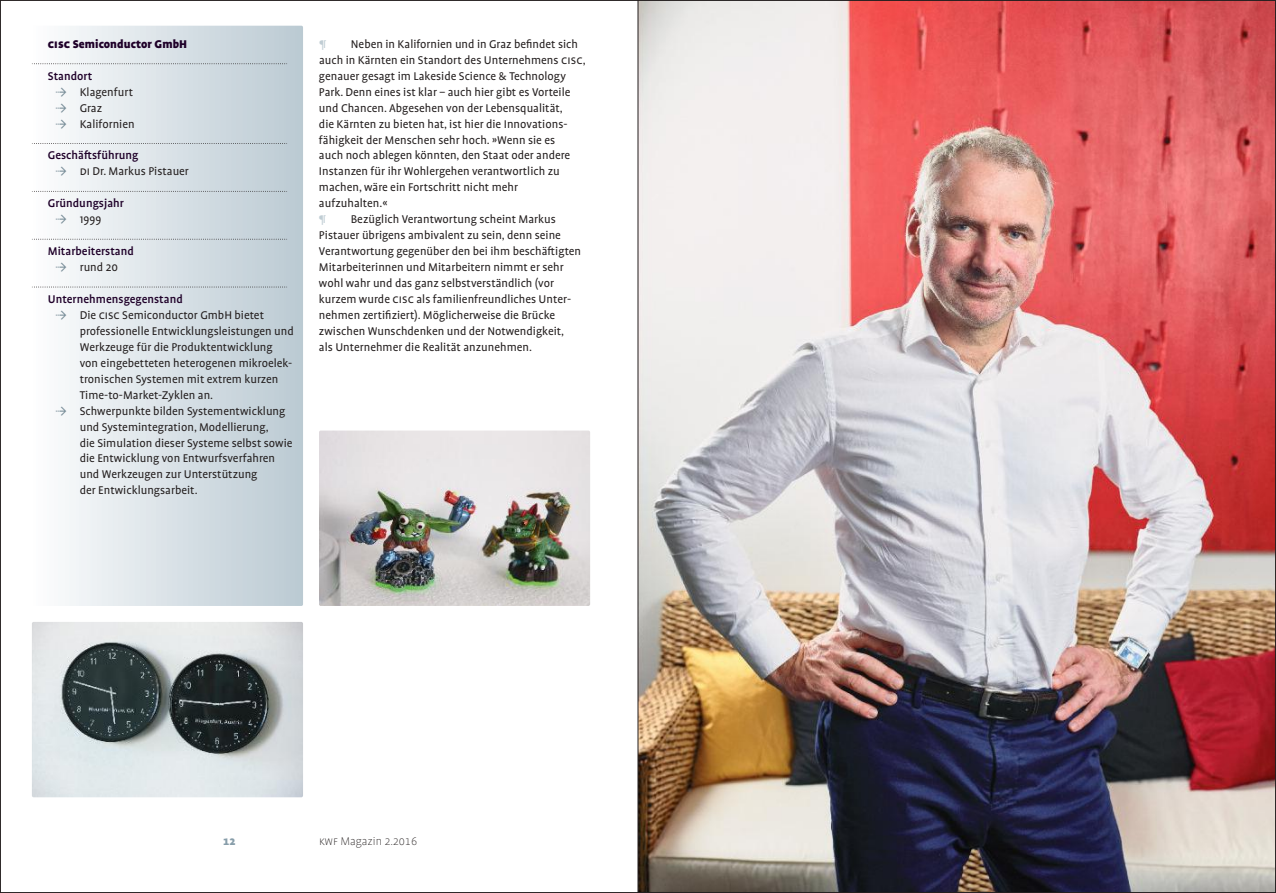
<style>
.page{position:relative;width:1276px;height:893px;background:#fff}
.page>*{position:absolute;margin:0;border:0;box-sizing:border-box;transform-origin:0 0}
.t1{font:12.75px/16px "Profile Pro";color:#241f1f}
.t2{font:500 12.75px "Profile Pro";color:#1f0029}
.t3{font:900 12.75px "Profile Pro";letter-spacing:.005em;color:#1f0029}
.t4{font:200 12.75px "Proverb";color:#241f1f}
.t5{font:900 12.75px "Profile Pro";color:#889eaa}
.t6{font:12.75px "Profile Pro";color:#c0cdd4}
.s1{color:#778c97}
</style>
<div class="page">
<img style="left:638px;top:2px;width:636px;height:889px">
<hr style="left:637px;top:0;width:1px;height:893px;background:#241f1f">
<svg style="left:32px;top:143px;width:255px;height:1px"></svg>
<svg style="left:32px;top:63px;width:255px;height:1px"></svg>
<svg style="left:32px;top:191px;width:255px;height:1px"></svg>
<svg style="left:32px;top:239px;width:255px;height:1px"></svg>
<svg style="left:32px;top:287px;width:255px;height:1px"></svg>
<img style="left:319px;top:431px;width:271px;height:175px;border-radius:2px">
<img style="left:32px;top:622px;width:271px;height:175px;border-radius:2px">
<p class="t3" style="left:48px;top:39px;width:141px">CISC Semiconductor GmbH</p>
<p class="t2" style="left:48px;top:71px;width:46px">Standort</p>
<p class="t1" style="left:55px;top:85px;width:80px"><span class="s1">→</span> Klagenfurt</p>
<p class="t1" style="left:55px;top:101px;width:49px"><span class="s1">→</span> Graz</p>
<p class="t1" style="left:55px;top:117px;width:81px"><span class="s1">→</span> Kalifornien</p>
<p class="t2" style="left:48px;top:151px;width:92px">Geschäftsführung</p>
<p class="t1" style="left:55px;top:164px;width:135px"><span class="s1">→</span> di Dr. Markus Pistauer</p>
<p class="t2" style="left:48px;top:199px;width:78px">Gründungsjahr</p>
<p class="t1" style="left:55px;top:212px;width:48px"><span class="s1">→</span> 1999</p>
<p class="t2" style="left:48px;top:246px;width:88px">Mitarbeiterstand</p>
<p class="t1" style="left:55px;top:260px;width:65px"><span class="s1">→</span> rund 20</p>
<p class="t2" style="left:48px;top:294px;width:136px">Unternehmensgegenstand</p>
<p class="t1" style="left:80px;top:308px;width:216px;text-indent:-25px"><span class="s1">→</span> Die cisc Semiconductor GmbH bietet professionelle Entwicklungsleistungen und Werkzeuge für die Produktentwicklung von eingebetteten heterogenen mikroelek&shy;tronischen Systemen mit extrem kurzen Time-to-Market-Zyklen an.</p>
<p class="t1" style="left:80px;top:404px;width:214px;text-indent:-25px"><span class="s1">→</span> Schwerpunkte bilden Systementwicklung und Systemintegration, Modellierung,<br>die Simulation dieser Systeme selbst sowie die Entwicklung von Entwurfsverfahren und Werkzeugen zur Unterstützung<br>der Entwicklungsarbeit.</p>
<p class="t1" style="left:319px;top:37px;width:268px;text-indent:32px">Neben in Kalifornien und in Graz befindet sich auch in Kärnten ein Standort des Unternehmens cisc, genauer gesagt im Lakeside Science &amp; Technology Park. Denn eines ist klar – auch hier gibt es Vorteile und Chancen. Abgesehen von der Lebensqualität,<br>die Kärnten zu bieten hat, ist hier die Innovations&shy;fähigkeit der Menschen sehr hoch. »Wenn sie es<br>auch noch ablegen könnten, den Staat oder andere Instanzen für ihr Wohlergehen verantwortlich zu machen, wäre ein Fortschritt nicht mehr aufzuhalten.«</p>
<p class="t6" style="left:319px;top:215px;width:9px">¶</p>
<p class="t6" style="left:319px;top:39px;width:9px">¶</p>
<p class="t1" style="left:319px;top:212px;width:264px;text-indent:32px">Bezüglich Verantwortung scheint Markus Pistauer übrigens ambivalent zu sein, denn seine Verantwortung gegenüber den bei ihm beschäftigten Mitarbeiterinnen und Mitarbeitern nimmt er sehr wohl wahr und das ganz selbstverständlich (vor kurzem wurde cisc als familienfreundliches Unter&shy;nehmen zertifiziert). Möglicherweise die Brücke zwischen Wunschdenken und der Notwendigkeit, als Unternehmer die Realität anzunehmen.</p>
<p class="t5" style="left:223px;top:836px;width:14px">12</p>
<p class="t4" style="left:319px;top:836px;width:100px">KWF Magazin 2.2016</p>
</div>
